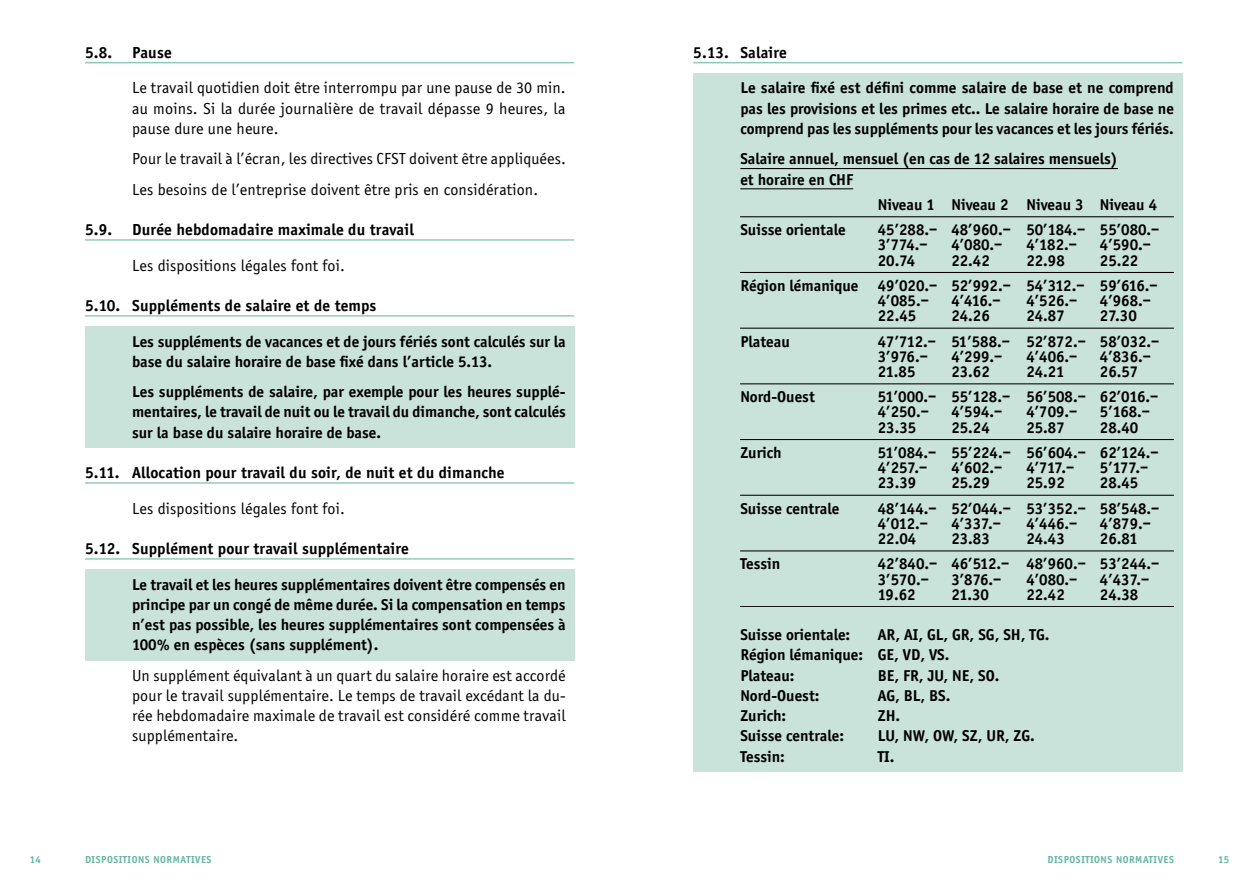
<style>
.page{position:relative;width:1259px;height:893px;background:#fff}
.page>*{position:absolute;margin:0;border:0;box-sizing:border-box;transform-origin:0 0}
.t1{font:16.5px/20.2px "Officina Sans";letter-spacing:.01em;color:#000;text-align:justify}
.t2{font:700 16.5px "Officina Sans";letter-spacing:.01em;color:#000}
.t3{font:700 16.2px/20.2px "Officina Sans";color:#000}
.t4{font:700 10.5px "Officina Sans";letter-spacing:.05em;color:#65b6a2}
</style>
<div class="page">
<hr style="left:85px;top:62px;width:489px;height:1px;background:#65b6a2">
<hr style="left:85px;top:239px;width:489px;height:1px;background:#65b6a2">
<hr style="left:85px;top:315px;width:489px;height:1px;background:#65b6a2">
<div style="left:85px;top:326px;width:489px;height:51px;background:#c9e2da"></div>
<div style="left:85px;top:377px;width:489px;height:71px;background:#c9e2da"></div>
<hr style="left:85px;top:482px;width:489px;height:1px;background:#65b6a2">
<hr style="left:85px;top:558px;width:489px;height:1px;background:#65b6a2">
<div style="left:85px;top:569px;width:489px;height:91px;background:#c9e2da"></div>
<hr style="left:693px;top:62px;width:489px;height:1px;background:#65b6a2">
<div style="left:693px;top:73px;width:489px;height:71px;background:#c9e2da"></div>
<div style="left:693px;top:144px;width:489px;height:51px;background:#c9e2da"></div>
<hr style="left:740px;top:168px;width:378px;height:1px;background:#000">
<hr style="left:740px;top:188px;width:113px;height:1px;background:#000">
<div style="left:693px;top:195px;width:489px;height:25px;background:#c9e2da"></div>
<hr style="left:740px;top:216px;width:434px;height:1px;background:#000">
<div style="left:693px;top:220px;width:489px;height:56px;background:#c9e2da"></div>
<hr style="left:740px;top:272px;width:434px;height:1px;background:#000">
<div style="left:693px;top:276px;width:489px;height:55px;background:#c9e2da"></div>
<hr style="left:740px;top:328px;width:434px;height:1px;background:#000">
<div style="left:693px;top:331px;width:489px;height:56px;background:#c9e2da"></div>
<hr style="left:740px;top:383px;width:434px;height:1px;background:#000">
<div style="left:693px;top:387px;width:489px;height:56px;background:#c9e2da"></div>
<hr style="left:740px;top:439px;width:434px;height:1px;background:#000">
<div style="left:693px;top:443px;width:489px;height:55px;background:#c9e2da"></div>
<hr style="left:740px;top:495px;width:434px;height:1px;background:#000">
<div style="left:693px;top:498px;width:489px;height:56px;background:#c9e2da"></div>
<hr style="left:740px;top:550px;width:434px;height:1px;background:#000">
<div style="left:693px;top:554px;width:489px;height:56px;background:#c9e2da"></div>
<hr style="left:740px;top:606px;width:434px;height:1px;background:#000">
<div style="left:693px;top:607px;width:489px;height:43px;background:#c9e2da"></div>
<div style="left:693px;top:648px;width:489px;height:23px;background:#c9e2da"></div>
<div style="left:693px;top:669px;width:489px;height:22px;background:#c9e2da"></div>
<div style="left:693px;top:689px;width:489px;height:22px;background:#c9e2da"></div>
<div style="left:693px;top:709px;width:489px;height:22px;background:#c9e2da"></div>
<div style="left:693px;top:729px;width:489px;height:23px;background:#c9e2da"></div>
<div style="left:693px;top:750px;width:489px;height:22px;background:#c9e2da"></div>
<p class="t2" style="left:85px;top:43px;width:88px">5.8. Pause</p>
<p class="t1" style="left:132px;top:78px;width:435px">Le travail quotidien doit être interrompu par une pause de 30 min. au moins. Si la durée journalière de travail dépasse 9 heures, la pause dure une heure.</p>
<p class="t1" style="left:132px;top:144px;width:435px;line-height:30.3px">Pour le travail à l’écran, les directives CFST doivent être appliquées.<br>Les besoins de l’entreprise doivent être pris en considération.</p>
<p class="t2" style="left:85px;top:220px;width:330px">5.9. Durée hebdomadaire maximale du travail</p>
<p class="t1" style="left:132px;top:255px;width:214px">Les dispositions légales font foi.</p>
<p class="t2" style="left:85px;top:296px;width:293px">5.10. Suppléments de salaire et de temps</p>
<p class="t3" style="left:132px;top:331px;width:435px">Les suppléments de vacances et de jours fériés sont calculés sur la base du salaire horaire de base fixé dans l’article 5.13.</p>
<p class="t3" style="left:132px;top:382px;width:435px;text-align:justify">Les suppléments de salaire, par exemple pour les heures supplé&shy;mentaires, le travail de nuit ou le travail du dimanche, sont calculés sur la base du salaire horaire de base.</p>
<p class="t2" style="left:85px;top:463px;width:421px">5.11. Allocation pour travail du soir, de nuit et du dimanche</p>
<p class="t1" style="left:132px;top:498px;width:214px">Les dispositions légales font foi.</p>
<p class="t2" style="left:85px;top:539px;width:325px">5.12. Supplément pour travail supplémentaire</p>
<p class="t3" style="left:132px;top:574px;width:435px;text-align:justify">Le travail et les heures supplémentaires doivent être compensés en principe par un congé de même durée. Si la compensation en temps n’est pas possible, les heures supplémentaires sont compensées à 100% en espèces (sans supplément).</p>
<p class="t1" style="left:132px;top:665px;width:435px">Un supplément équivalant à un quart du salaire horaire est accordé pour le travail supplémentaire. Le temps de travail excédant la du&shy;rée hebdomadaire maximale de travail est considéré comme travail supplémentaire.</p>
<p class="t2" style="left:693px;top:43px;width:95px">5.13. Salaire</p>
<p class="t3" style="left:740px;top:78px;width:435px;text-align:justify">Le salaire fixé est défini comme salaire de base et ne comprend pas les provisions et les primes etc.. Le salaire horaire de base ne comprend pas les suppléments pour les vacances et les jours fériés.</p>
<p class="t3" style="left:740px;top:149px;width:379px">Salaire annuel, mensuel (en cas de 12 salaires mensuels) et horaire en CHF</p>
<p class="t3" style="left:878px;top:194px;width:281px">Niveau 1 Niveau 2 Niveau 3 Niveau 4</p>
<p class="t3" style="left:740px;top:220px;width:107px">Suisse orientale</p>
<p class="t3" style="left:878px;top:222px;width:283px;line-height:15.1px">45’288.– 48’960.– 50’184.– 55’080.–<br>3’774.–</p>
<p class="t3" style="left:951px;top:235px;width:52px">4’080.–</p>
<p class="t3" style="left:1026px;top:235px;width:52px">4’182.–</p>
<p class="t3" style="left:1100px;top:235px;width:52px">4’590.–</p>
<p class="t3" style="left:740px;top:247px;width:419px;line-height:25.3px;text-indent:359px">25.22<br>Région lémanique 49’020.– 52’992.– 54’312.– 59’616.–</p>
<p class="t3" style="left:878px;top:290px;width:52px">4’085.–</p>
<p class="t3" style="left:951px;top:290px;width:51px">4’416.–</p>
<p class="t3" style="left:1026px;top:290px;width:52px">4’526.–</p>
<p class="t3" style="left:1100px;top:290px;width:52px">4’968.–</p>
<p class="t3" style="left:878px;top:306px;width:40px">22.45</p>
<p class="t3" style="left:951px;top:306px;width:40px">24.26</p>
<p class="t3" style="left:1026px;top:306px;width:40px">24.87</p>
<p class="t3" style="left:1100px;top:306px;width:38px">27.30</p>
<p class="t3" style="left:740px;top:331px;width:51px">Plateau</p>
<p class="t3" style="left:878px;top:333px;width:283px;line-height:15.1px">47’712.– 51’588.– 52’872.– 58’032.–<br>3’976.–</p>
<p class="t3" style="left:878px;top:250px;width:39px">20.74</p>
<p class="t3" style="left:951px;top:250px;width:40px">22.42</p>
<p class="t3" style="left:1026px;top:250px;width:40px">22.98</p>
<p class="t3" style="left:951px;top:346px;width:52px">4’299.–</p>
<p class="t3" style="left:1026px;top:346px;width:52px">4’406.–</p>
<p class="t3" style="left:1100px;top:346px;width:52px">4’836.–</p>
<p class="t3" style="left:878px;top:361px;width:39px">21.85</p>
<p class="t3" style="left:951px;top:361px;width:40px">23.62</p>
<p class="t3" style="left:1026px;top:361px;width:40px">24.21</p>
<p class="t3" style="left:1100px;top:361px;width:40px">26.57</p>
<p class="t3" style="left:740px;top:387px;width:76px">Nord-Ouest</p>
<p class="t3" style="left:878px;top:389px;width:282px;line-height:15.1px">51’000.– 55’128.– 56’508.– 62’016.–<br>4’250.–</p>
<p class="t3" style="left:951px;top:402px;width:52px">4’594.–</p>
<p class="t3" style="left:1026px;top:402px;width:52px">4’709.–</p>
<p class="t3" style="left:1100px;top:402px;width:52px">5’168.–</p>
<p class="t3" style="left:878px;top:417px;width:40px">23.35</p>
<p class="t3" style="left:951px;top:417px;width:40px">25.24</p>
<p class="t3" style="left:1026px;top:417px;width:40px">25.87</p>
<p class="t3" style="left:1100px;top:417px;width:40px">28.40</p>
<p class="t3" style="left:740px;top:442px;width:43px">Zurich</p>
<p class="t3" style="left:878px;top:445px;width:282px;line-height:15.1px">51’084.– 55’224.– 56’604.– 62’124.–<br>4’257.–</p>
<p class="t3" style="left:951px;top:457px;width:52px">4’602.–</p>
<p class="t3" style="left:1026px;top:457px;width:49px">4’717.–</p>
<p class="t3" style="left:1100px;top:457px;width:50px">5’177.–</p>
<p class="t3" style="left:878px;top:473px;width:40px">23.39</p>
<p class="t3" style="left:951px;top:473px;width:40px">25.29</p>
<p class="t3" style="left:1026px;top:473px;width:40px">25.92</p>
<p class="t3" style="left:1100px;top:473px;width:40px">28.45</p>
<p class="t3" style="left:740px;top:498px;width:101px">Suisse centrale</p>
<p class="t3" style="left:878px;top:501px;width:283px;line-height:15.1px">48’144.– 52’044.– 53’352.– 58’548.–<br>4’012.–</p>
<p class="t3" style="left:951px;top:513px;width:51px">4’337.–</p>
<p class="t3" style="left:1026px;top:513px;width:52px">4’446.–</p>
<p class="t3" style="left:1100px;top:513px;width:52px">4’879.–</p>
<p class="t3" style="left:878px;top:528px;width:40px">22.04</p>
<p class="t3" style="left:951px;top:528px;width:40px">23.83</p>
<p class="t3" style="left:1026px;top:528px;width:40px">24.43</p>
<p class="t3" style="left:1100px;top:528px;width:40px">26.81</p>
<p class="t3" style="left:740px;top:554px;width:41px">Tessin</p>
<p class="t3" style="left:878px;top:556px;width:283px;line-height:15.1px">42’840.– 46’512.– 48’960.– 53’244.–<br>3’570.–</p>
<p class="t3" style="left:951px;top:569px;width:51px">3’876.–</p>
<p class="t3" style="left:1026px;top:569px;width:52px">4’080.–</p>
<p class="t3" style="left:1100px;top:569px;width:51px">4’437.–</p>
<p class="t3" style="left:878px;top:584px;width:39px">19.62</p>
<p class="t3" style="left:951px;top:584px;width:39px">21.30</p>
<p class="t3" style="left:1026px;top:584px;width:40px">22.42</p>
<p class="t3" style="left:1100px;top:584px;width:40px">24.38</p>
<p class="t3" style="left:740px;top:625px;width:111px">Suisse orientale:</p>
<p class="t3" style="left:740px;top:625px;width:311px;text-indent:137px">AR, AI, GL, GR, SG, SH, TG.<br>Région lémanique: GE, VD, VS.<br>Plateau:</p>
<p class="t3" style="left:878px;top:665px;width:123px">BE, FR, JU, NE, SO.</p>
<p class="t3" style="left:740px;top:685px;width:81px">Nord-Ouest:</p>
<p class="t3" style="left:878px;top:685px;width:74px">AG, BL, BS.</p>
<p class="t3" style="left:740px;top:706px;width:47px">Zurich:</p>
<p class="t3" style="left:878px;top:706px;width:24px">ZH.</p>
<p class="t3" style="left:740px;top:726px;width:105px">Suisse centrale:</p>
<p class="t3" style="left:878px;top:726px;width:158px">LU, NW, OW, SZ, UR, ZG.</p>
<p class="t3" style="left:740px;top:746px;width:46px">Tessin:</p>
<p class="t3" style="left:878px;top:746px;width:18px">TI.</p>
<p class="t4" style="left:30px;top:853px;width:13px">14</p>
<p class="t4" style="left:85px;top:853px;width:128px">DISPOSITIONS NORMATIVES</p>
<p class="t4" style="left:1047px;top:853px;width:128px">DISPOSITIONS NORMATIVES</p>
<p class="t4" style="left:1218px;top:853px;width:13px">15</p>
</div>
